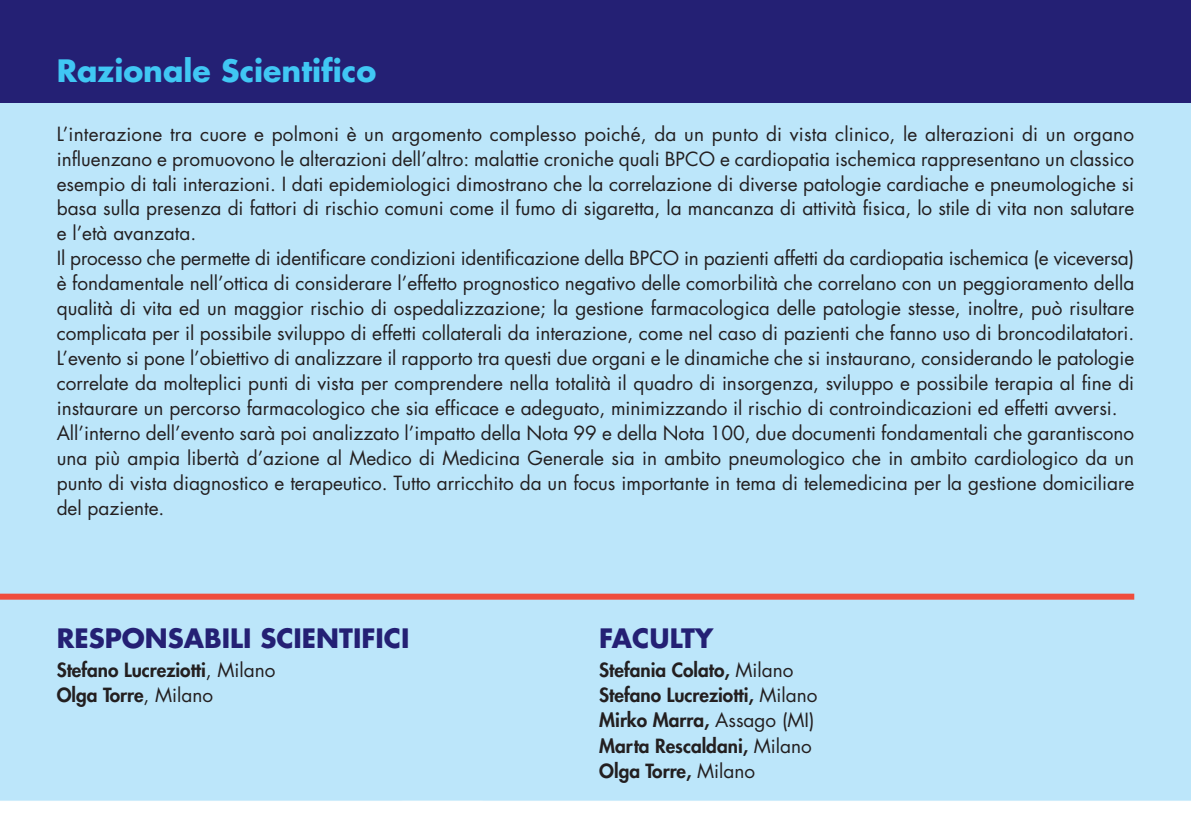
<style>
.page{position:relative;width:1191px;height:840px;background:#fff}
.page>*{position:absolute;margin:0;border:0;box-sizing:border-box;transform-origin:0 0}
.t1{font:700 30px "Futura";color:#40c7f4}
.t2{font:700 26px "Futura";color:#242074}
.t3{font:19px/25px "Futura";color:#231f20}
.t4{font:800 19px/25.4px "Futura";color:#231f20}
.s1{font-weight:400}
</style>
<div class="page">
<div style="left:0;top:102px;width:1191px;height:699px;background:#bce6fa"></div>
<div style="left:0;top:0;width:1191px;height:102px;background:#242074"></div>
<div style="left:0;top:593px;width:1134px;height:6px;background:#ef4d3d"></div>
<h1 class="t1" style="left:57px;top:57px;width:321px">Razionale Scientifico</h1>
<p class="t3" style="left:57px;top:123px;width:1079px">L’interazione tra cuore e polmoni è un argomento complesso poiché, da un punto di vista clinico, le alterazioni di un organo influenzano e promuovono le alterazioni dell’altro: malattie croniche quali BPCO e cardiopatia ischemica rappresentano un classico esempio di tali interazioni. I dati epidemiologici dimostrano che la correlazione di diverse patologie cardiache e pneumologiche si basa sulla presenza di fattori di rischio comuni come il fumo di sigaretta, la mancanza di attività fisica, lo stile di vita non salutare e l’età avanzata.<br>Il processo che permette di identificare condizioni identificazione della BPCO in pazienti affetti da cardiopatia ischemica (e viceversa) è fondamentale nell’ottica di considerare l’effetto prognostico negativo delle comorbilità che correlano con un peggioramento della qualità di vita ed un maggior rischio di ospedalizzazione; la gestione farmacologica delle patologie stesse, inoltre, può risultare complicata per il possibile sviluppo di effetti collaterali da interazione, come nel caso di pazienti che fanno uso di broncodilatatori.<br>L’evento si pone l’obiettivo di analizzare il rapporto tra questi due organi e le dinamiche che si instaurano, considerando le patologie correlate da molteplici punti di vista per comprendere nella totalità il quadro di insorgenza, sviluppo e possibile terapia al fine di instaurare un percorso farmacologico che sia efficace e adeguato, minimizzando il rischio di controindicazioni ed effetti avversi.<br>All’interno dell’evento sarà poi analizzato l’impatto della Nota 99 e della Nota 100, due documenti fondamentali che garantiscono una più ampia libertà d’azione al Medico di Medicina Generale sia in ambito pneumologico che in ambito cardiologico da un punto di vista diagnostico e terapeutico. Tutto arricchito da un focus importante in tema di telemedicina per la gestione domiciliare del paziente.</p>
<h2 class="t2" style="left:57px;top:626px;width:354px">RESPONSABILI SCIENTIFICI</h2>
<p class="t4" style="left:57px;top:658px;width:220px">Stefano Lucreziotti<span class="s1">, Milano<br></span>Olga Torre<span class="s1">, Milano</span></p>
<h2 class="t2" style="left:599px;top:626px;width:116px">FACULTY</h2>
<p class="t4" style="left:599px;top:658px;width:220px">Stefania Colato, <span class="s1">Milano<br></span>Stefano Lucreziotti, <span class="s1">Milano<br></span>Mirko Marra, <span class="s1">Assago (MI)<br></span>Marta Rescaldani, <span class="s1">Milano<br></span>Olga Torre, <span class="s1">Milano</span></p>
</div>
